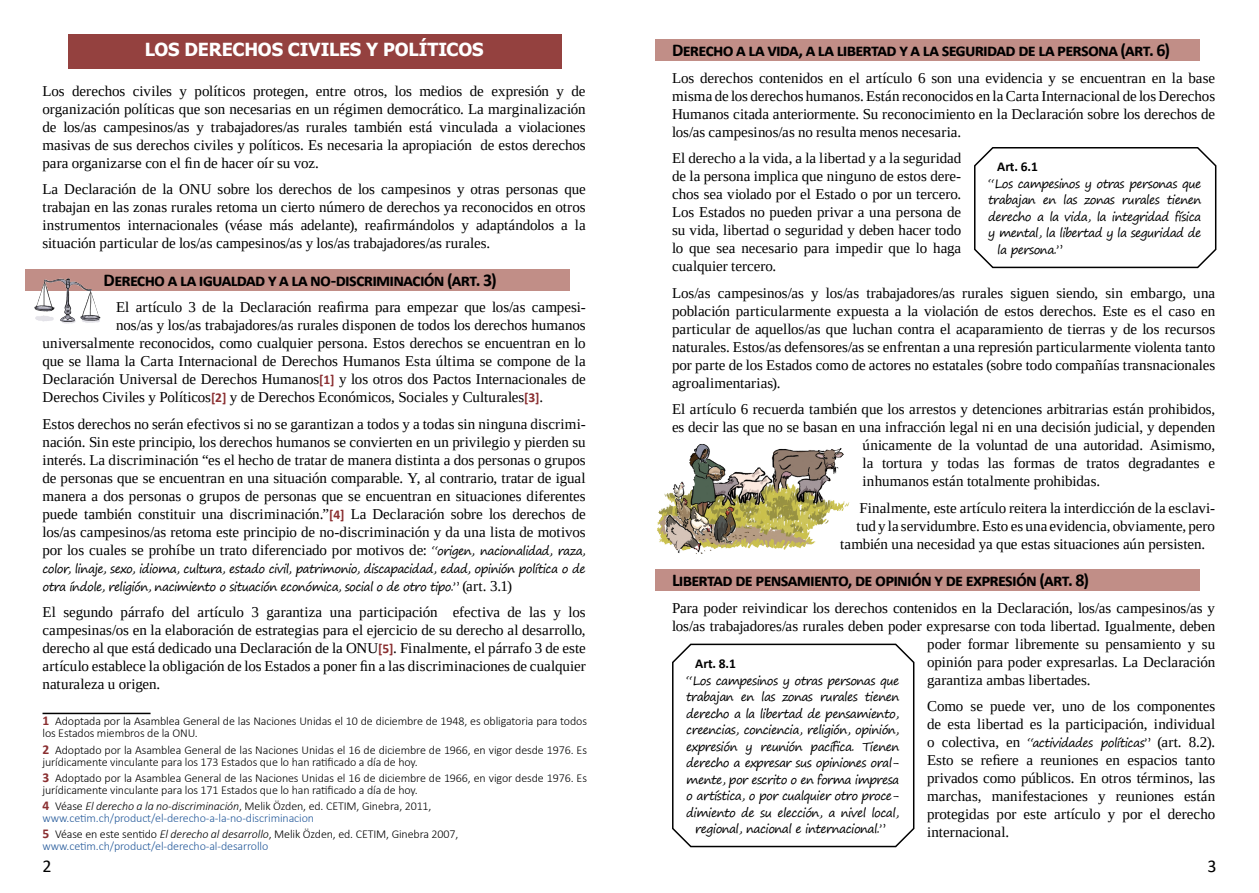
<style>
.page{position:relative;width:1259px;height:893px;background:#fff}
.page>*{position:absolute;margin:0;border:0;box-sizing:border-box;transform-origin:0 0}
.t1{font:700 18px "Calibri";letter-spacing:-.045em;color:#000}
.t2{font:700 18px "Tahoma";letter-spacing:-.01em;color:#fff}
.t3{font:18px "Calibri";color:#000}
.t4{font:15px/18px "Liberation Serif";letter-spacing:-.005em;color:#000;text-align:justify}
.t5{font:700 13.5px "Calibri";color:#000}
.t6{font:12px/16.5px "Segoe Print";letter-spacing:-.05em;color:#000}
.t7{font:300 12px/12px "Calibri";letter-spacing:-.01em;color:#000}
.t8{font:300 12px/12px "Calibri";letter-spacing:-.01em;color:#275b9b}
.s1{font-family:"Calibri";font-weight:700;font-size:13.5px;color:#8a2f31}
.s2{font-family:"Segoe Print";font-size:12px}
.s3{font-family:"Liberation Serif";font-size:15px}
.s4{font-weight:700;font-size:13.5px;color:#8a2f31}
.s5{color:#000}
.s6{font-style:italic;color:#000}
.s7{font-style:italic}
.s8{color:#275b9b}
</style>
<div class="page">
<div style="left:68px;top:34px;width:493px;height:35px;background:#94413f"></div>
<div style="left:26px;top:269px;width:544px;height:21px;background:#c18e87"></div>
<hr style="left:43px;top:713px;width:108px;height:1px;background:#000">
<div style="left:655px;top:40px;width:544px;height:21px;background:#c18e87"></div>
<div style="left:655px;top:570px;width:544px;height:21px;background:#c18e87"></div>
<svg style="left:974px;top:147px;width:243px;height:122px"></svg>
<img style="left:657px;top:445px;width:42px;height:91px">
<img style="left:34px;top:278px;width:56px;height:46px">
<svg style="left:672px;top:643px;width:243px;height:205px"></svg>
<p class="t2" style="left:145px;top:37px;width:340px">LOS DERECHOS CIVILES Y POLÍTICOS</p>
<p class="t4" style="left:43px;top:81px;width:545px">Los derechos civiles y políticos protegen, entre otros, los medios de expresión y de organización políticas que son necesarias en un régimen democrático. La marginalización de los/as campesinos/as y trabajadores/as rurales también está vinculada a violaciones masivas de sus derechos civiles y políticos. Es necesaria la apropiación de estos derechos para organizarse con el fin de hacer oír su voz.</p>
<p class="t4" style="left:43px;top:180px;width:545px">La Declaración de la ONU sobre los derechos de los campesinos y otras personas que trabajan en las zonas rurales retoma un cierto número de derechos ya reconocidos en otros instrumentos internacionales (véase más adelante), reafirmándolos y adaptándolos a la situación particular de los/as campesinos/as y los/as trabajadores/as rurales.</p>
<p class="t1" style="left:104px;top:267px;width:395px">Derecho a la igualdad y a la no-discriminación (art. 3)</p>
<p class="t4" style="left:116px;top:298px;width:471px">El artículo 3 de la Declaración reafirma para empezar que los/as campesi-</p>
<p class="t4" style="left:116px;top:316px;width:471px">nos/as y los/as trabajadores/as rurales disponen de todos los derechos humanos</p>
<p class="t4" style="left:43px;top:334px;width:545px">universalmente reconocidos, como cualquier persona. Estos derechos se encuentran en lo</p>
<p class="t4" style="left:43px;top:352px;width:545px">que se llama la Carta Internacional de Derechos Humanos Esta última se compone de la</p>
<p class="t4" style="left:43px;top:370px;width:544px">Declaración Universal de Derechos Humanos<span class="s1">[1]</span> y los otros dos Pactos Internacionales de</p>
<p class="t4" style="left:43px;top:388px;width:502px">Derechos Civiles y Políticos<span class="s1">[2]</span> y de Derechos Económicos, Sociales y Culturales<span class="s1">[3]</span>.</p>
<p class="t4" style="left:43px;top:415px;width:545px">Estos derechos no serán efectivos si no se garantizan a todos y a todas sin ninguna discrimi&shy;nación. Sin este principio, los derechos humanos se convierten en un privilegio y pierden su interés. La discriminación “es el hecho de tratar de manera distinta a dos personas o grupos de personas que se encuentran en una situación comparable. Y, al contrario, tratar de igual manera a dos personas o grupos de personas que se encuentran en situaciones diferentes puede también constituir una discriminación.”<span class="s1">[4]</span> La Declaración sobre los derechos de los/as campesinos/as retoma este principio de no-discriminación y da una lista de motivos por los cuales se prohíbe un trato diferenciado por motivos de: <span class="s2">“origen, nacionalidad, raza,</span></p>
<p class="t6" style="left:43px;top:559px;width:545px;line-height:18px">color, linaje, sexo, idioma, cultura, estado civil, patrimonio, discapacidad, edad, opinión política o de otra índole, religión, nacimiento o situación económica, social o de otro tipo.” <span class="s3">(art. 3.1)</span></p>
<p class="t4" style="left:43px;top:603px;width:545px">El segundo párrafo del artículo 3 garantiza una participación efectiva de las y los campesinas/os en la elaboración de estrategias para el ejercicio de su derecho al desarrollo, derecho al que está dedicado una Declaración de la ONU<span class="s1">[5]</span>. Finalmente, el párrafo 3 de este artículo establece la obligación de los Estados a poner fin a las discriminaciones de cualquier naturaleza u origen.</p>
<p class="t7" style="left:43px;top:715px;width:546px"><span class="s4">1</span> Adoptada por la Asamblea General de las Naciones Unidas el 10 de diciembre de 1948, es obligatoria para todos los Estados miembros de la ONU.</p>
<p class="t7" style="left:43px;top:744px;width:546px"><span class="s4">2</span> Adoptado por la Asamblea General de las Naciones Unidas el 16 de diciembre de 1966, en vigor desde 1976. Es jurídicamente vinculante para los 173 Estados que lo han ratificado a día de hoy.</p>
<p class="t7" style="left:43px;top:772px;width:546px"><span class="s4">3</span> Adoptado por la Asamblea General de las Naciones Unidas el 16 de diciembre de 1966, en vigor desde 1976. Es jurídicamente vinculante para los 171 Estados que lo han ratificado a día de hoy.</p>
<p class="t8" style="left:43px;top:800px;width:390px"><span class="s4">4</span> <span class="s5">Véase</span> <span class="s6">El derecho a la no-discriminación</span><span class="s5">, Melik Özden, ed. CETIM, Ginebra, 2011, </span>www.cetim.ch/product/el-derecho-a-la-no-discriminacion</p>
<p class="t7" style="left:43px;top:828px;width:417px"><span class="s4">5</span> Véase en este sentido <span class="s7">El derecho al desarrollo</span>, Melik Özden, ed. CETIM, Ginebra 2007, <span class="s8">www.cetim.ch/product/el-derecho-al-desarrollo</span></p>
<p class="t1" style="left:672px;top:37px;width:500px">Derecho a la vida, a la libertad y a la seguridad de la persona (art. 6)</p>
<p class="t4" style="left:672px;top:68px;width:545px">Los derechos contenidos en el artículo 6 son una evidencia y se encuentran en la base misma de los derechos humanos. Están reconocidos en la Carta Internacional de los Derechos Humanos citada anteriormente. Su reconocimiento en la Declaración sobre los derechos de los/as campesinos/as no resulta menos necesaria.</p>
<p class="t4" style="left:672px;top:149px;width:291px">El derecho a la vida, a la libertad y a la seguridad de la persona implica que ninguno de estos dere&shy;chos sea violado por el Estado o por un tercero.<br>Los Estados no pueden privar a una persona de su vida, libertad o seguridad y deben hacer todo lo que sea necesario para impedir que lo haga cualquier tercero.</p>
<p class="t4" style="left:672px;top:283px;width:545px">Los/as campesinos/as y los/as trabajadores/as rurales siguen siendo, sin embargo, una población particularmente expuesta a la violación de estos derechos. Este es el caso en particular de aquellos/as que luchan contra el acaparamiento de tierras y de los recursos naturales. Estos/as defensores/as se enfrentan a una represión particularmente violenta tanto por parte de los Estados como de actores no estatales (sobre todo compañías transnacionales agroalimentarias).</p>
<p class="t4" style="left:672px;top:400px;width:544px">El artículo 6 recuerda también que los arrestos y detenciones arbitrarias están prohibidos,</p>
<p class="t4" style="left:672px;top:418px;width:545px">es decir las que no se basan en una infracción legal ni en una decisión judicial, y dependen</p>
<p class="t4" style="left:862px;top:436px;width:354px">únicamente de la voluntad de una autoridad. Asimismo,</p>
<p class="t4" style="left:862px;top:454px;width:354px">la tortura y todas las formas de tratos degradantes e</p>
<p class="t4" style="left:862px;top:472px;width:239px">inhumanos están totalmente prohibidas.</p>
<p class="t4" style="left:859px;top:498px;width:357px">Finalmente, este artículo reitera la interdicción de la esclavi-</p>
<p class="t4" style="left:856px;top:516px;width:360px">tud y la servidumbre. Esto es una evidencia, obviamente, pero</p>
<p class="t4" style="left:840px;top:534px;width:367px">también una necesidad ya que estas situaciones aún persisten.</p>
<p class="t1" style="left:672px;top:568px;width:418px">Libertad de pensamiento, de opinión y de expresión (art. 8)</p>
<p class="t4" style="left:672px;top:599px;width:544px">Para poder reivindicar los derechos contenidos en la Declaración, los/as campesinos/as y</p>
<p class="t4" style="left:672px;top:617px;width:545px">los/as trabajadores/as rurales deben poder expresarse con toda libertad. Igualmente, deben</p>
<p class="t4" style="left:927px;top:635px;width:289px">poder formar libremente su pensamiento y su</p>
<p class="t4" style="left:927px;top:653px;width:289px">opinión para poder expresarlas. La Declaración</p>
<p class="t4" style="left:927px;top:671px;width:165px">garantiza ambas libertades.</p>
<p class="t4" style="left:927px;top:697px;width:289px">Como se puede ver, uno de los componentes de esta libertad es la participación, individual o colectiva, en <span class="s2">“actividades políticas”</span> (art. 8.2).<br>Esto se refiere a reuniones en espacios tanto privados como públicos. En otros términos, las marchas, manifestaciones y reuniones están protegidas por este artículo y por el derecho internacional.</p>
<p class="t5" style="left:997px;top:157px;width:42px">Art. 6.1</p>
<p class="t6" style="left:988px;top:175px;width:214px">“Los campesinos y otras personas que</p>
<p class="t6" style="left:988px;top:192px;width:214px">trabajan en las zonas rurales tienen</p>
<p class="t6" style="left:988px;top:208px;width:214px">derecho a la vida, la integridad física</p>
<p class="t6" style="left:988px;top:225px;width:215px">y mental, la libertad y la seguridad de</p>
<p class="t6" style="left:997px;top:241px;width:67px">la persona.”</p>
<p class="t5" style="left:695px;top:654px;width:42px">Art. 8.1</p>
<p class="t6" style="left:686px;top:672px;width:214px;text-align:center">“Los campesinos y otras personas que trabajan en las zonas rurales tienen derecho a la libertad de pensamiento, creencias, conciencia, religión, opinión, expresión y reunión pacífica. Tienen derecho a expresar sus opiniones oral&shy;mente, por escrito o en forma impresa o artística, o por cualquier otro proce&shy;dimiento de su elección, a nivel local, regional, nacional e internacional.”</p>
<p class="t3" style="left:43px;top:853px;width:11px">2</p>
<p class="t3" style="left:1207px;top:853px;width:11px">3</p>
</div>
